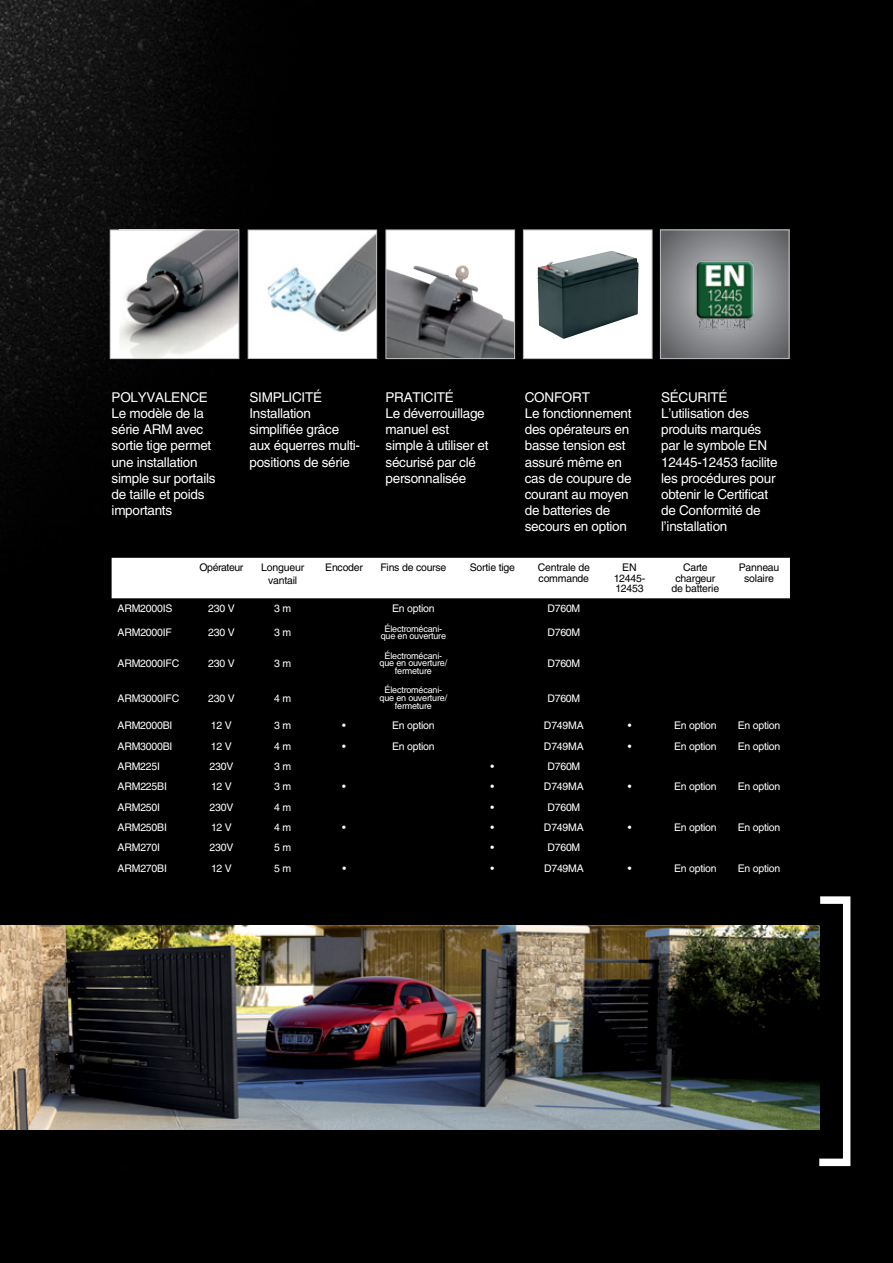
<style>
.page{position:relative;width:893px;height:1263px;background:#fff}
.page>*{position:absolute;margin:0;border:0;box-sizing:border-box;transform-origin:0 0}
.t1{font:500 13.5px/16.2px "Helvetica";letter-spacing:-.02em;color:#fff}
.t2{font:500 10.5px "Helvetica";letter-spacing:-.02em;color:#fff}
.t3{font:500 10.5px/10.5px "Helvetica";letter-spacing:-.02em;color:#000;text-align:center}
.t4{font:500 10.5px "Helvetica";letter-spacing:-.04em;color:#000}
.t5{font:500 9px/7.8px "Helvetica";letter-spacing:-.02em;color:#fff;text-align:center}
</style>
<div class="page">
<img style="left:0;top:0;width:893px;height:1263px">
<img style="left:0;top:926px;width:812px;height:204px">
<svg style="left:812px;top:893px;width:42px;height:277px"></svg>
<img style="left:250px;top:232px;width:125px;height:125px">
<div style="left:248px;top:230px;width:129px;height:129px;border:1px solid #bcbec0"></div>
<div style="left:110px;top:230px;width:129px;height:129px;background:#fff"></div>
<img style="left:119px;top:231px;width:118px;height:126px">
<div style="left:110px;top:229px;width:129px;height:130px;border:1px solid #bcbec0"></div>
<div style="left:386px;top:230px;width:129px;height:129px;background:#fff"></div>
<img style="left:387px;top:265px;width:126px;height:92px">
<div style="left:385px;top:229px;width:130px;height:130px;border:1px solid #bcbec0"></div>
<div style="left:523px;top:229px;width:129px;height:130px;background:#fff;border:1px solid #bcbec0"></div>
<svg style="left:662px;top:231px;width:125px;height:126px;background:#808284"></svg>
<div style="left:660px;top:229px;width:129px;height:130px;border:1px solid #bcbec0"></div>
<img style="left:538px;top:251px;width:101px;height:88px">
<img style="left:684px;top:256px;width:74px;height:76px">
<svg style="left:112px;top:558px;width:678px;height:40px"></svg>
<p class="t1" style="left:112px;top:389px;width:105px">POLYVALENCE<br>Le modèle de la série ARM avec sortie tige permet une installation simple sur portails de taille et poids importants</p>
<p class="t1" style="left:249px;top:389px;width:112px">SIMPLICITÉ<br>Installation simplifiée grâce aux équerres multi&shy;positions de série</p>
<p class="t1" style="left:386px;top:389px;width:104px">PRATICITÉ<br>Le déverrouillage manuel est simple à utiliser et sécurisé par clé personnalisée</p>
<p class="t1" style="left:525px;top:389px;width:108px">CONFORT<br>Le fonctionnement des opérateurs en basse tension est assuré même en cas de coupure de courant au moyen de batteries de secours en option</p>
<p class="t1" style="left:661px;top:389px;width:118px">SÉCURITÉ<br>L’utilisation des produits marqués par le symbole EN<br>12445-12453 facilite les procédures pour obtenir le Certificat de Conformité de l’installation</p>
<p class="t4" style="left:199px;top:561px;width:45px">Opérateur</p>
<p class="t3" style="left:261px;top:561px;width:44px;line-height:12.6px">Longueur vantail</p>
<p class="t3" style="left:325px;top:562px;width:39px">Encoder</p>
<p class="t3" style="left:380px;top:562px;width:68px">Fins de course</p>
<p class="t3" style="left:470px;top:562px;width:47px">Sortie tige</p>
<p class="t3" style="left:538px;top:562px;width:54px;text-align:left">Centrale de commande</p>
<p class="t3" style="left:614px;top:562px;width:33px">EN<br>12445-<br>12453</p>
<p class="t3" style="left:672px;top:562px;width:49px">Carte chargeur de batterie</p>
<p class="t3" style="left:739px;top:562px;width:42px">Panneau solaire</p>
<p class="t2" style="left:118px;top:602px;width:56px">ARM2000IS</p>
<p class="t2" style="left:208px;top:602px;width:28px">230 V</p>
<p class="t2" style="left:274px;top:602px;width:19px">3 m</p>
<p class="t2" style="left:392px;top:602px;width:44px">En option</p>
<p class="t2" style="left:547px;top:602px;width:35px">D760M</p>
<p class="t2" style="left:118px;top:626px;width:56px">ARM2000IF</p>
<p class="t2" style="left:208px;top:626px;width:28px">230 V</p>
<p class="t2" style="left:274px;top:626px;width:19px">3 m</p>
<p class="t5" style="left:381px;top:624px;width:67px">Électromécani&shy;que en ouverture</p>
<p class="t2" style="left:547px;top:626px;width:35px">D760M</p>
<p class="t2" style="left:118px;top:657px;width:63px">ARM2000IFC</p>
<p class="t2" style="left:208px;top:657px;width:28px">230 V</p>
<p class="t2" style="left:274px;top:657px;width:19px">3 m</p>
<p class="t5" style="left:380px;top:651px;width:69px">Électromécani&shy;que en ouverture/ fermeture</p>
<p class="t2" style="left:547px;top:657px;width:35px">D760M</p>
<p class="t2" style="left:118px;top:692px;width:63px">ARM3000IFC</p>
<p class="t2" style="left:208px;top:692px;width:28px">230 V</p>
<p class="t2" style="left:274px;top:692px;width:19px">4 m</p>
<p class="t5" style="left:380px;top:686px;width:69px">Électromécani&shy;que en ouverture/ fermeture</p>
<p class="t2" style="left:547px;top:692px;width:35px">D760M</p>
<p class="t2" style="left:118px;top:719px;width:56px">ARM2000BI</p>
<p class="t2" style="left:211px;top:719px;width:22px">12 V</p>
<p class="t2" style="left:274px;top:719px;width:19px">3 m</p>
<p class="t2" style="left:342px;top:719px;width:5px">•</p>
<p class="t2" style="left:392px;top:719px;width:44px">En option</p>
<p class="t2" style="left:544px;top:719px;width:41px">D749MA</p>
<p class="t2" style="left:628px;top:719px;width:5px">•</p>
<p class="t2" style="left:674px;top:719px;width:44px">En option</p>
<p class="t2" style="left:738px;top:719px;width:44px">En option</p>
<p class="t2" style="left:118px;top:740px;width:56px">ARM3000BI</p>
<p class="t2" style="left:211px;top:740px;width:22px">12 V</p>
<p class="t2" style="left:274px;top:740px;width:19px">4 m</p>
<p class="t2" style="left:342px;top:740px;width:5px">•</p>
<p class="t2" style="left:392px;top:740px;width:44px">En option</p>
<p class="t2" style="left:544px;top:740px;width:41px">D749MA</p>
<p class="t2" style="left:628px;top:740px;width:5px">•</p>
<p class="t2" style="left:674px;top:740px;width:44px">En option</p>
<p class="t2" style="left:738px;top:740px;width:44px">En option</p>
<p class="t2" style="left:118px;top:760px;width:44px">ARM225I</p>
<p class="t2" style="left:210px;top:760px;width:25px">230V</p>
<p class="t2" style="left:274px;top:760px;width:19px">3 m</p>
<p class="t2" style="left:491px;top:760px;width:5px">•</p>
<p class="t2" style="left:547px;top:760px;width:35px">D760M</p>
<p class="t2" style="left:118px;top:780px;width:51px">ARM225BI</p>
<p class="t2" style="left:211px;top:780px;width:22px">12 V</p>
<p class="t2" style="left:274px;top:780px;width:19px">3 m</p>
<p class="t2" style="left:342px;top:780px;width:5px">•</p>
<p class="t2" style="left:491px;top:780px;width:5px">•</p>
<p class="t2" style="left:544px;top:780px;width:41px">D749MA</p>
<p class="t2" style="left:628px;top:780px;width:5px">•</p>
<p class="t2" style="left:674px;top:780px;width:44px">En option</p>
<p class="t2" style="left:738px;top:780px;width:44px">En option</p>
<p class="t2" style="left:118px;top:801px;width:44px">ARM250I</p>
<p class="t2" style="left:210px;top:801px;width:25px">230V</p>
<p class="t2" style="left:274px;top:801px;width:19px">4 m</p>
<p class="t2" style="left:491px;top:801px;width:5px">•</p>
<p class="t2" style="left:547px;top:801px;width:35px">D760M</p>
<p class="t2" style="left:118px;top:821px;width:51px">ARM250BI</p>
<p class="t2" style="left:211px;top:821px;width:22px">12 V</p>
<p class="t2" style="left:274px;top:821px;width:19px">4 m</p>
<p class="t2" style="left:342px;top:821px;width:5px">•</p>
<p class="t2" style="left:491px;top:821px;width:5px">•</p>
<p class="t2" style="left:544px;top:821px;width:41px">D749MA</p>
<p class="t2" style="left:628px;top:821px;width:5px">•</p>
<p class="t2" style="left:674px;top:821px;width:44px">En option</p>
<p class="t2" style="left:738px;top:821px;width:44px">En option</p>
<p class="t2" style="left:118px;top:841px;width:44px">ARM270I</p>
<p class="t2" style="left:210px;top:841px;width:25px">230V</p>
<p class="t2" style="left:274px;top:841px;width:19px">5 m</p>
<p class="t2" style="left:491px;top:841px;width:5px">•</p>
<p class="t2" style="left:547px;top:841px;width:35px">D760M</p>
<p class="t2" style="left:118px;top:862px;width:51px">ARM270BI</p>
<p class="t2" style="left:211px;top:862px;width:22px">12 V</p>
<p class="t2" style="left:274px;top:862px;width:19px">5 m</p>
<p class="t2" style="left:342px;top:862px;width:5px">•</p>
<p class="t2" style="left:491px;top:862px;width:5px">•</p>
<p class="t2" style="left:544px;top:862px;width:41px">D749MA</p>
<p class="t2" style="left:628px;top:862px;width:5px">•</p>
<p class="t2" style="left:674px;top:862px;width:44px">En option</p>
<p class="t2" style="left:738px;top:862px;width:44px">En option</p>
</div>
